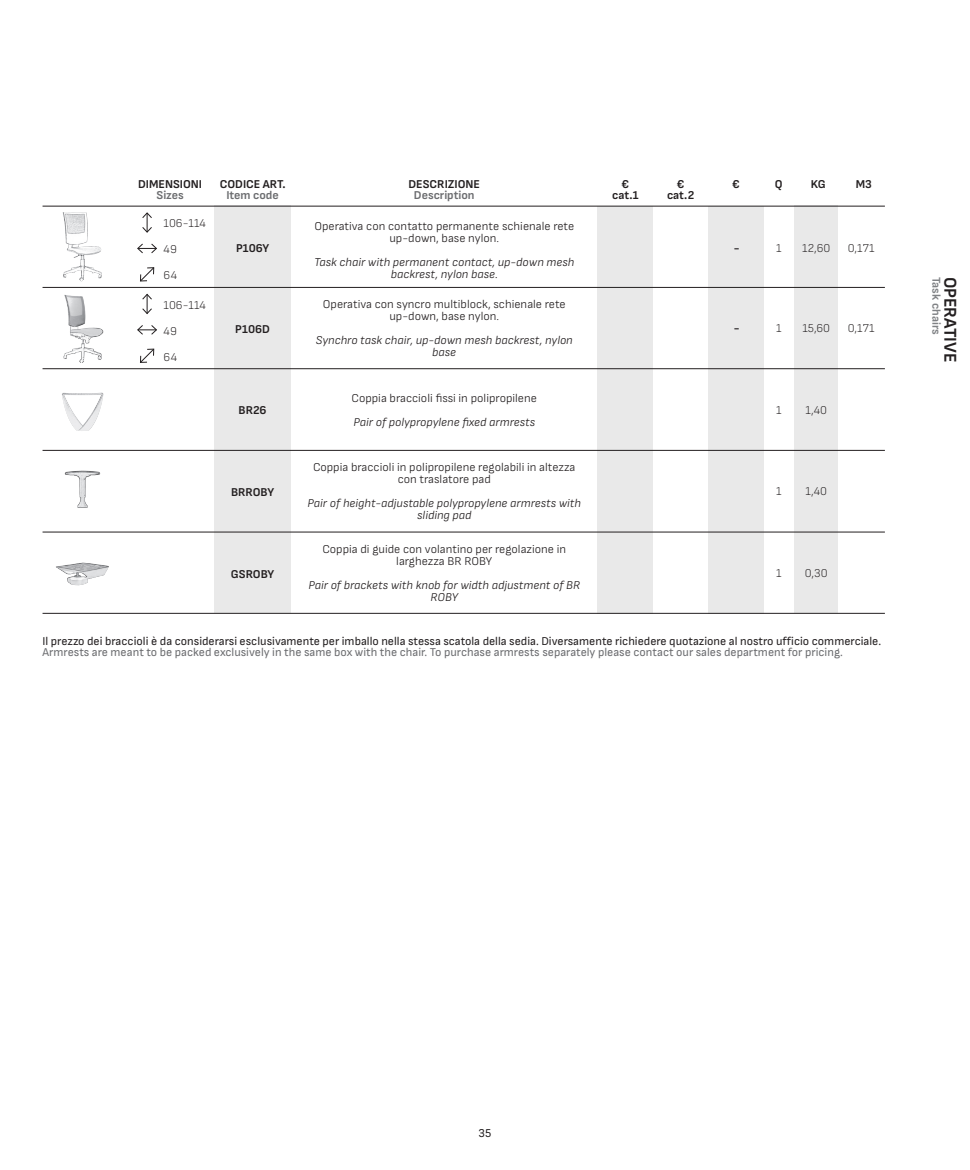
<style>
.page{position:relative;width:970px;height:1170px;background:#fff}
.page>*{position:absolute;margin:0;border:0;box-sizing:border-box;transform-origin:0 0}
.t1{font:700 18px "Sofia Sans";color:#231f20}
.t2{font:300 12px/12px "Sofia Sans";color:#231f20;text-align:center}
.t3{font:italic 300 12px/12px "Sofia Sans";color:#231f20;text-align:center}
.t4{font:12px "Sofia Sans";color:#231f20}
.t5{font:12px "Sofia Sans";color:#6c6d70}
.t6{font:700 12px "Sofia Sans";color:#231f20}
.t7{font:300 12px "Sofia Sans";color:#231f20}
.t8{font:700 12px "Sofia Sans";color:#6c6d70}
.t9{font:700 12px "Sofia Sans";color:#808285}
</style>
<div class="page">
<div style="left:708px;top:206px;width:55px;height:407px;background:#e9e9e9"></div>
<div style="left:597px;top:206px;width:56px;height:407px;background:#e9e9e9"></div>
<div style="left:794px;top:206px;width:43px;height:407px;background:#e9e9e9"></div>
<div style="left:214px;top:206px;width:77px;height:407px;background:#e9e9e9"></div>
<hr style="left:43px;top:206px;width:841px;height:1px;background:#231f20">
<hr style="left:43px;top:368px;width:841px;height:1px;background:#231f20">
<hr style="left:43px;top:450px;width:841px;height:1px;background:#231f20">
<hr style="left:43px;top:531px;width:841px;height:1px;background:#231f20">
<hr style="left:43px;top:613px;width:841px;height:1px;background:#231f20">
<hr style="left:43px;top:287px;width:841px;height:1px;background:#231f20">
<svg style="left:137px;top:243px;width:20px;height:10px"></svg>
<svg style="left:142px;top:212px;width:10px;height:21px"></svg>
<svg style="left:140px;top:267px;width:14px;height:14px"></svg>
<svg style="left:137px;top:325px;width:20px;height:10px"></svg>
<svg style="left:142px;top:294px;width:10px;height:20px"></svg>
<svg style="left:140px;top:348px;width:14px;height:15px"></svg>
<img style="left:63px;top:212px;width:18px;height:59px">
<img style="left:62px;top:392px;width:39px;height:34px">
<img style="left:63px;top:295px;width:41px;height:68px">
<img style="left:64px;top:470px;width:37px;height:38px">
<img style="left:56px;top:562px;width:53px;height:23px">
<p class="t6" style="left:138px;top:177px;width:66px">DIMENSIONI</p>
<p class="t6" style="left:732px;top:177px;width:9px">€</p>
<p class="t8" style="left:156px;top:188px;width:29px">Sizes</p>
<p class="t6" style="left:220px;top:177px;width:67px">CODICE ART.</p>
<p class="t8" style="left:226px;top:188px;width:54px">Item code</p>
<p class="t6" style="left:408px;top:177px;width:73px">DESCRIZIONE</p>
<p class="t8" style="left:414px;top:188px;width:62px">Description</p>
<p class="t6" style="left:621px;top:177px;width:9px">€</p>
<p class="t6" style="left:612px;top:188px;width:28px">cat.1</p>
<p class="t6" style="left:677px;top:177px;width:9px">€</p>
<p class="t6" style="left:667px;top:188px;width:29px">cat.2</p>
<p class="t6" style="left:774px;top:177px;width:9px">Q</p>
<p class="t6" style="left:810px;top:177px;width:16px">KG</p>
<p class="t6" style="left:855px;top:177px;width:18px">M3</p>
<p class="t7" style="left:164px;top:217px;width:44px">106-114</p>
<p class="t7" style="left:164px;top:242px;width:15px">49</p>
<p class="t6" style="left:236px;top:241px;width:35px">P106Y</p>
<p class="t7" style="left:164px;top:268px;width:15px">64</p>
<p class="t2" style="left:314px;top:220px;width:261px">Operativa con contatto permanente schienale rete</p>
<p class="t2" style="left:389px;top:232px;width:111px">up-down, base nylon.</p>
<p class="t3" style="left:314px;top:256px;width:262px">Task chair with permanent contact, up-down mesh</p>
<p class="t3" style="left:391px;top:268px;width:108px">backrest, nylon base.</p>
<p class="t6" style="left:733px;top:241px;width:7px">-</p>
<p class="t7" style="left:776px;top:241px;width:7px">1</p>
<p class="t7" style="left:802px;top:241px;width:30px">12,60</p>
<p class="t7" style="left:847px;top:241px;width:28px">0,171</p>
<p class="t7" style="left:164px;top:298px;width:44px">106-114</p>
<p class="t7" style="left:164px;top:324px;width:15px">49</p>
<p class="t7" style="left:164px;top:350px;width:15px">64</p>
<p class="t6" style="left:235px;top:322px;width:36px">P106D</p>
<p class="t2" style="left:323px;top:298px;width:244px">Operativa con syncro multiblock, schienale rete</p>
<p class="t2" style="left:389px;top:310px;width:111px">up-down, base nylon.</p>
<p class="t3" style="left:316px;top:334px;width:258px">Synchro task chair, up-down mesh backrest, nylon</p>
<p class="t3" style="left:432px;top:346px;width:25px">base</p>
<p class="t6" style="left:733px;top:321px;width:7px">-</p>
<p class="t7" style="left:776px;top:321px;width:7px">1</p>
<p class="t7" style="left:802px;top:321px;width:29px">15,60</p>
<p class="t7" style="left:847px;top:321px;width:28px">0,171</p>
<p class="t6" style="left:238px;top:403px;width:30px">BR26</p>
<p class="t6" style="left:231px;top:485px;width:45px">BRROBY</p>
<p class="t6" style="left:231px;top:566px;width:45px">GSROBY</p>
<p class="t2" style="left:351px;top:392px;width:187px">Coppia braccioli fissi in polipropilene</p>
<p class="t3" style="left:353px;top:416px;width:183px">Pair of polypropylene fixed armrests</p>
<p class="t2" style="left:313px;top:461px;width:264px">Coppia braccioli in polipropilene regolabili in altezza con traslatore pad</p>
<p class="t3" style="left:307px;top:497px;width:275px">Pair of height-adjustable polypropylene armrests with sliding pad</p>
<p class="t2" style="left:322px;top:542px;width:245px">Coppia di guide con volantino per regolazione in larghezza BR ROBY</p>
<p class="t3" style="left:308px;top:578px;width:273px">Pair of brackets with knob for width adjustment of BR</p>
<p class="t3" style="left:430px;top:590px;width:29px">ROBY</p>
<p class="t7" style="left:776px;top:403px;width:7px">1</p>
<p class="t7" style="left:805px;top:403px;width:23px">1,40</p>
<p class="t7" style="left:776px;top:484px;width:7px">1</p>
<p class="t7" style="left:805px;top:484px;width:23px">1,40</p>
<p class="t7" style="left:776px;top:566px;width:7px">1</p>
<p class="t7" style="left:805px;top:566px;width:24px">0,30</p>
<p class="t4" style="left:43px;top:634px;width:840px">Il prezzo dei braccioli è da considerarsi esclusivamente per imballo nella stessa scatola della sedia. Diversamente richiedere quotazione al nostro ufficio commerciale.</p>
<p class="t5" style="left:43px;top:645px;width:801px">Armrests are meant to be packed exclusively in the same box with the chair. To purchase armrests separately please contact our sales department for pricing.</p>
<p class="t9" style="left:943px;top:276px;width:59px;rotate:90deg">Task chairs</p>
<h1 class="t1" style="left:960px;top:276px;width:87px;rotate:90deg">OPERATIVE</h1>
<p class="t4" style="left:478px;top:1126px;width:14px">35</p>
</div>
